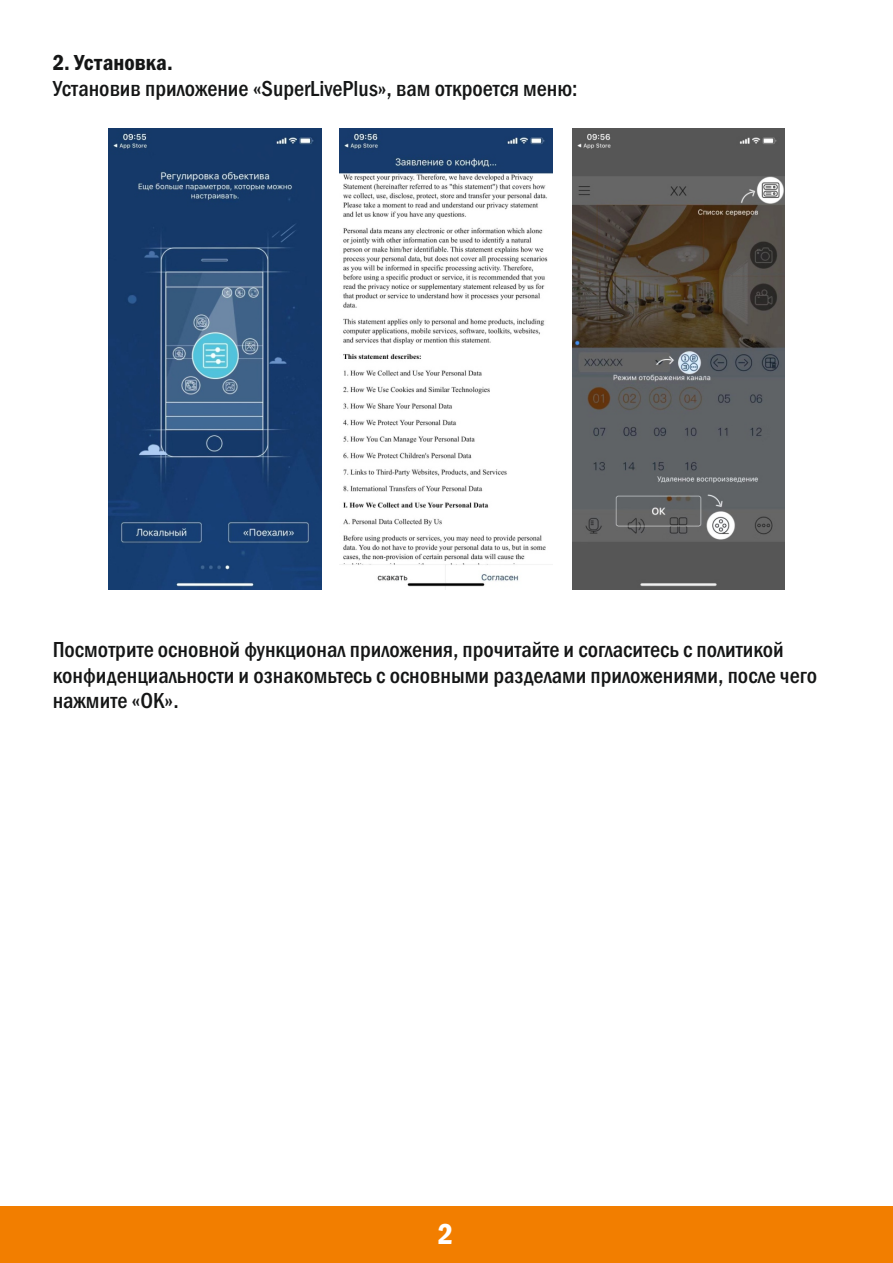
<style>
.page{position:relative;width:893px;height:1263px;background:#fff}
.page>*{position:absolute;margin:0;border:0;box-sizing:border-box;transform-origin:0 0}
.t1{font:600 condensed 30px "Franklin Gothic";color:#fff}
.t2{font:500 condensed 22.5px/25.5px "Franklin Gothic";color:#151616}
.t3{font:600 condensed 22.5px "Franklin Gothic";color:#151616}
</style>
<div class="page">
<div style="left:0;top:1206px;width:893px;height:57px;background:#f27e00"></div>
<img style="left:108px;top:129px;width:213px;height:460px">
<img style="left:340px;top:129px;width:212px;height:460px">
<img style="left:572px;top:129px;width:213px;height:460px">
<p class="t3" style="left:53px;top:55px;width:122px">2. Установка.</p>
<p class="t2" style="left:53px;top:77px;width:526px">Установив приложение «SuperLivePlus», вам откроется меню:</p>
<p class="t2" style="left:53px;top:639px;width:766px">Посмотрите основной функционал приложения, прочитайте и согласитесь с политикой конфиденциальности и ознакомьтесь с основными разделами приложениями, после чего нажмите «ОК».</p>
<h1 class="t1" style="left:438px;top:1223px;width:17px">2</h1>
</div>
